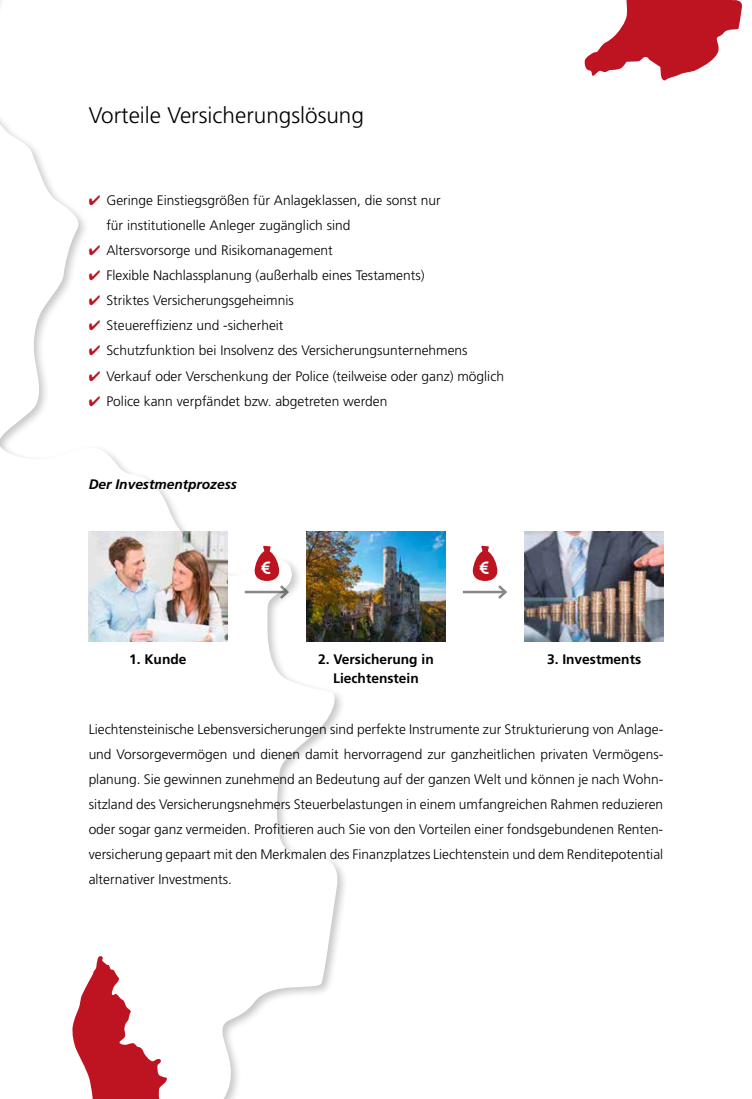
<style>
.page{position:relative;width:752px;height:1099px;background:#fff}
.page>*{position:absolute;margin:0;border:0;box-sizing:border-box;transform-origin:0 0}
.t1{font:300 22.5px "Frutiger";color:#000}
.t2{font:300 13.75px/25px "Frutiger";color:#000}
.t3{font:700 13.75px/18.8px "Frutiger";color:#000;text-align:center}
.t4{font:italic 700 13.75px "Frutiger";color:#000}
.s1{color:#be1320}
</style>
<div class="page">
<img style="left:348px;top:531px;width:97px;height:110px">
<img style="left:524px;top:531px;width:139px;height:110px">
<hr style="left:462px;top:590px;width:43px;height:3px;background:#878786">
<svg style="left:584px;top:0;width:158px;height:81px"></svg>
<div style="left:0;top:0;width:348px;height:1098px;background:#000;opacity:.75"></div>
<svg style="left:0;top:0;width:341px;height:1098px"></svg>
<svg style="left:65px;top:956px;width:103px;height:142px"></svg>
<svg style="left:254px;top:545px;width:37px;height:56px"></svg>
<svg style="left:472px;top:545px;width:35px;height:54px"></svg>
<h1 class="t1" style="left:89px;top:103px;width:277px">Vorteile Versicherungslösung</h1>
<p class="t2" style="left:106px;top:188px;width:335px;text-indent:-18px"><span class="s1">✔</span> Geringe Einstiegsgrößen für Anlageklassen, die sonst nur für institutionelle Anleger zugänglich sind</p>
<p class="t2" style="left:89px;top:238px;width:245px"><span class="s1">✔</span> Altersvorsorge und Risikomanagement</p>
<p class="t2" style="left:89px;top:263px;width:337px"><span class="s1">✔</span> Flexible Nachlassplanung (außerhalb eines Testaments)</p>
<p class="t2" style="left:89px;top:288px;width:206px"><span class="s1">✔</span> Striktes Versicherungsgeheimnis</p>
<p class="t2" style="left:89px;top:313px;width:196px"><span class="s1">✔</span> Steuereffizienz und -sicherheit</p>
<p class="t2" style="left:89px;top:338px;width:380px"><span class="s1">✔</span> Schutzfunktion bei Insolvenz des Versicherungsunternehmens</p>
<p class="t2" style="left:89px;top:363px;width:417px"><span class="s1">✔</span> Verkauf oder Verschenkung der Police (teilweise oder ganz) möglich</p>
<p class="t2" style="left:89px;top:388px;width:300px"><span class="s1">✔</span> Police kann verpfändet bzw. abgetreten werden</p>
<p class="t4" style="left:89px;top:476px;width:150px">Der Investmentprozess</p>
<p class="t3" style="left:129px;top:649px;width:59px">1. Kunde</p>
<p class="t3" style="left:318px;top:649px;width:117px">2. Versicherung in<br>Liechtenstein</p>
<p class="t3" style="left:547px;top:649px;width:95px">3. Investments</p>
<p class="t2" style="left:89px;top:717px;width:576px;text-align:justify">Liechtensteinische Lebensversicherungen sind perfekte Instrumente zur Strukturierung von Anlage&shy;und Vorsorgevermögen und dienen damit hervorragend zur ganzheitlichen privaten Vermögens&shy;planung. Sie gewinnen zunehmend an Bedeutung auf der ganzen Welt und können je nach Wohn&shy;sitzland des Versicherungsnehmers Steuerbelastungen in einem umfangreichen Rahmen reduzieren oder sogar ganz vermeiden. Profitieren auch Sie von den Vorteilen einer fondsgebundenen Renten&shy;versicherung gepaart mit den Merkmalen des Finanzplatzes Liechtenstein und dem Renditepotential alternativer Investments.</p>
</div>
